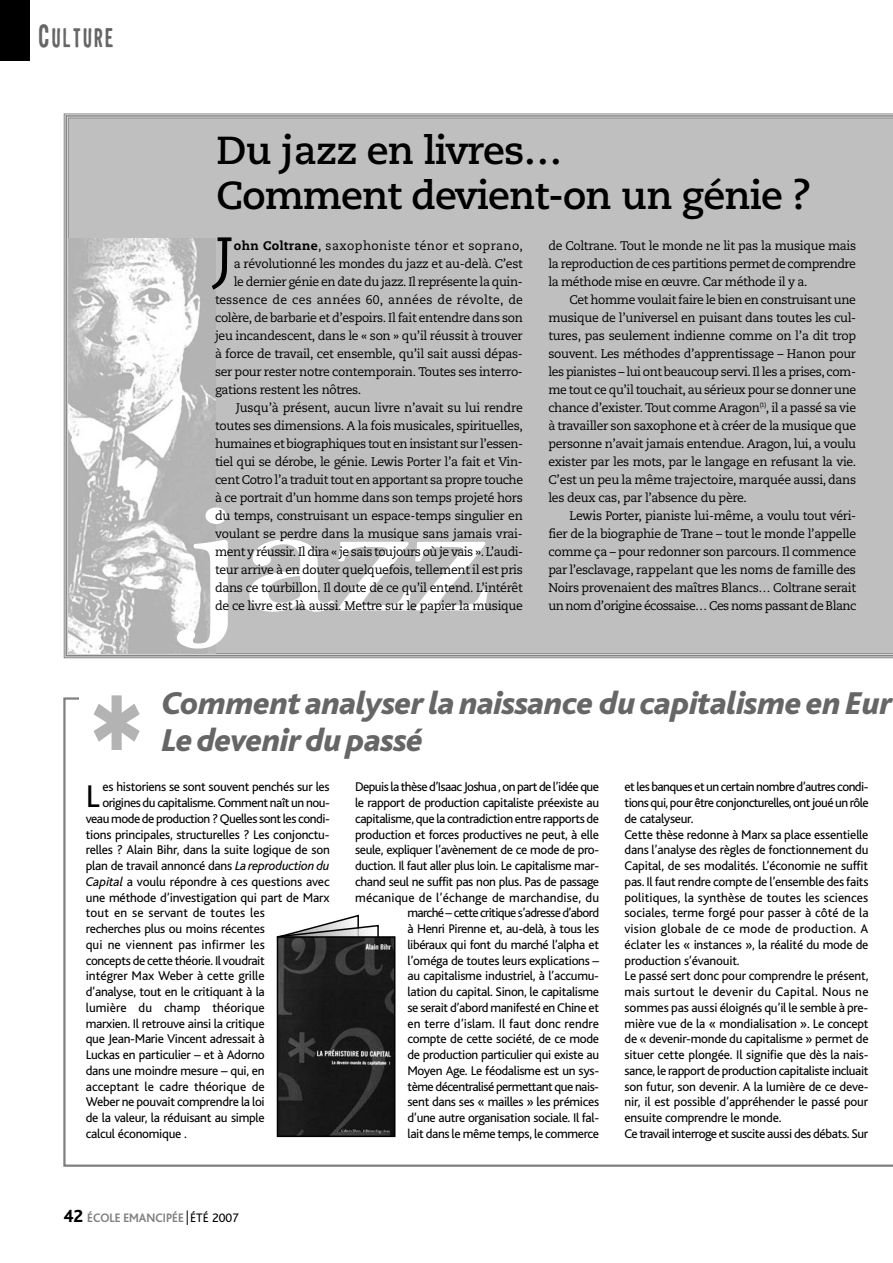
<style>
.page{position:relative;width:893px;height:1263px;background:#fff}
.page>*{position:absolute;margin:0;border:0;box-sizing:border-box;transform-origin:0 0}
.t1{font:59.25px "Caecilia";color:#000}
.t2{font:700 39px/45px "Caecilia";letter-spacing:-.02em;color:#000}
.t3{font:italic 800 33px/37px "Bliss";letter-spacing:-.01em;color:#666}
.t4{font:32.85px "Bliss";color:#000}
.t5{font:31.5px "Dirty Seven One";letter-spacing:.1em;color:#666;scale:.85 1}
.t6{font:13.2px/15.8px "Bliss";letter-spacing:-.02em;color:#000;text-align:right}
.t7{font:13.2px "Bliss";letter-spacing:.005em;color:#000}
.t8{font:13.2px "Bliss";color:#000}
.t9{font:700 12.9px "Bliss";color:#808080;scale:.95 1}
.t10{font:12.45px/18px "Caecilia";letter-spacing:-.025em;color:#000;text-align:justify}
.t11{font:12.45px "Caecilia";letter-spacing:.025em;color:#000}
.t12{font:12.45px "Caecilia";letter-spacing:.035em;color:#000}
.s1{font-size:37.5px}
.s2{font-weight:800}
.s3{font-style:italic}
.s4{font-weight:800;font-size:18.3px;color:#000}
.s5{font-weight:300;font-size:22.05px;color:#000}
.s6{font-weight:400;color:#000}
</style>
<div class="page">
<svg style="left:63px;top:697px;width:830px;height:470px"></svg>
<div style="left:79px;top:689px;width:814px;height:78px;background:#fff"></div>
<div style="left:68px;top:118px;width:825px;height:536px;background:#bfbfbf"></div>
<img style="left:69px;top:238px;width:146px;height:415px">
<svg style="left:177px;top:507px;width:311px;height:141px"></svg>
<div style="left:0;top:0;width:30px;height:61px;background:#000"></div>
<svg style="left:277px;top:915px;width:102px;height:21px"></svg>
<img style="left:280px;top:939px;width:112px;height:195px">
<div style="left:277px;top:936px;width:118px;height:201px;border:2px solid #000"></div>
<svg style="left:94px;top:695px;width:46px;height:55px"></svg>
<h3 class="t5" style="left:39px;top:18px;width:89px"><span class="s1">C</span>ULTURE</h3>
<h2 class="t2" style="left:216px;top:132px;width:596px">Du jazz en livres…<br>Comment devient-on un génie ?</h2>
<h1 class="t1" style="left:215px;top:233px;width:20px">J</h1>
<p class="t12" style="left:234px;top:240px;width:291px"><span class="s2">ohn Coltrane</span>, saxophoniste ténor et soprano,</p>
<p class="t10" style="left:548px;top:238px;width:309px">de Coltrane. Tout le monde ne lit pas la musique mais la reproduction de ces partitions permet de comprendre la méthode mise en œuvre. Car méthode il y a.</p>
<p class="t10" style="left:548px;top:292px;width:309px;text-indent:21px">Cet homme voulait faire le bien en construisant une musique de l’universel en puisant dans toutes les cul&shy;tures, pas seulement indienne comme on l’a dit trop souvent. Les méthodes d’apprentissage – Hanon pour les pianistes – lui ont beaucoup servi. Il les a prises, com&shy;me tout ce qu’il touchait, au sérieux pour se donner une chance d’exister. Tout comme Aragon<sup>(1)</sup>, il a passé sa vie à travailler son saxophone et à créer de la musique que personne n’avait jamais entendue. Aragon, lui, a voulu exister par les mots, par le langage en refusant la vie.<br>C’est un peu la même trajectoire, marquée aussi, dans les deux cas, par l’absence du père.</p>
<p class="t10" style="left:548px;top:508px;width:309px;text-indent:21px">Lewis Porter, pianiste lui-même, a voulu tout véri&shy;fier de la biographie de Trane – tout le monde l’appelle comme ça – pour redonner son parcours. Il commence par l’esclavage, rappelant que les noms de famille des Noirs provenaient des maîtres Blancs… Coltrane serait un nom d’origine écossaise… Ces noms passant de Blanc</p>
<p class="t10" style="left:234px;top:256px;width:291px">a révolutionné les mondes du jazz et au-delà. C’est</p>
<p class="t10" style="left:234px;top:274px;width:290px">le dernier génie en date du jazz. Il représente la quin-</p>
<p class="t11" style="left:215px;top:294px;width:310px">tessence de ces années 60, années de révolte, de</p>
<p class="t10" style="left:215px;top:310px;width:309px">colère, de barbarie et d’espoirs. Il fait entendre dans son</p>
<p class="t10" style="left:215px;top:328px;width:309px">jeu incandescent, dans le « son » qu’il réussit à trouver</p>
<p class="t10" style="left:215px;top:346px;width:309px">à force de travail, cet ensemble, qu’il sait aussi dépas-</p>
<p class="t10" style="left:215px;top:364px;width:309px">ser pour rester notre contemporain. Toutes ses interro-</p>
<p class="t10" style="left:215px;top:382px;width:148px">gations restent les nôtres.</p>
<p class="t10" style="left:236px;top:400px;width:288px">Jusqu’à présent, aucun livre n’avait su lui rendre</p>
<p class="t10" style="left:215px;top:418px;width:309px">toutes ses dimensions. A la fois musicales, spirituelles,</p>
<p class="t10" style="left:215px;top:436px;width:310px">humaines et biographiques tout en insistant sur l’essen-</p>
<p class="t10" style="left:215px;top:454px;width:309px">tiel qui se dérobe, le génie. Lewis Porter l’a fait et Vin-</p>
<p class="t10" style="left:215px;top:472px;width:310px">cent Cotro l’a traduit tout en apportant sa propre touche</p>
<p class="t10" style="left:215px;top:490px;width:309px">à ce portrait d’un homme dans son temps projeté hors</p>
<p class="t10" style="left:215px;top:508px;width:309px">du temps, construisant un espace-temps singulier en</p>
<p class="t10" style="left:215px;top:526px;width:309px">voulant se perdre dans la musique sans jamais vrai-</p>
<p class="t10" style="left:215px;top:544px;width:310px">ment y réussir. Il dira « je sais toujours où je vais ». L’audi-</p>
<p class="t10" style="left:215px;top:562px;width:309px">teur arrive à en douter quelquefois, tellement il est pris</p>
<p class="t10" style="left:215px;top:580px;width:309px">dans ce tourbillon. Il doute de ce qu’il entend. L’intérêt</p>
<p class="t10" style="left:215px;top:598px;width:309px">de ce livre est là aussi. Mettre sur le papier la musique</p>
<h3 class="t3" style="left:162px;top:688px;width:733px">Comment analyser la naissance du capitalisme en Eur<br>Le devenir du passé</h3>
<h3 class="t4" style="left:86px;top:785px;width:15px">L</h3>
<p class="t6" style="left:102px;top:781px;width:229px">es historiens se sont souvent penchés sur les</p>
<p class="t6" style="left:102px;top:796px;width:229px">origines du capitalisme. Comment naît un nou-</p>
<p class="t6" style="left:86px;top:812px;width:246px">veau mode de production ? Quelles sont les condi-</p>
<p class="t6" style="left:86px;top:828px;width:245px">tions principales, structurelles ? Les conjonctu-</p>
<p class="t6" style="left:86px;top:844px;width:246px">relles ? Alain Bihr, dans la suite logique de son</p>
<p class="t6" style="left:86px;top:859px;width:245px">plan de travail annoncé dans <span class="s3">La reproduction du</span></p>
<p class="t6" style="left:86px;top:875px;width:245px"><span class="s3">Capital</span> a voulu répondre à ces questions avec</p>
<p class="t6" style="left:86px;top:891px;width:245px">une méthode d’investigation qui part de Marx</p>
<p class="t7" style="left:86px;top:909px;width:181px">tout en se servant de toutes les</p>
<p class="t6" style="left:86px;top:922px;width:181px">recherches plus ou moins récentes</p>
<p class="t7" style="left:86px;top:940px;width:181px">qui ne viennent pas infirmer les</p>
<p class="t6" style="left:86px;top:954px;width:180px">concepts de cette théorie. Il voudrait</p>
<p class="t8" style="left:86px;top:972px;width:180px">intégrer Max Weber à cette grille</p>
<p class="t6" style="left:86px;top:985px;width:181px">d’analyse, tout en le critiquant à la</p>
<p class="t7" style="left:86px;top:1003px;width:181px">lumière du champ théorique</p>
<p class="t6" style="left:86px;top:1017px;width:180px">marxien. Il retrouve ainsi la critique</p>
<p class="t6" style="left:86px;top:1033px;width:181px">que Jean-Marie Vincent adressait à</p>
<p class="t6" style="left:86px;top:1048px;width:181px">Luckas en particulier – et à Adorno</p>
<p class="t6" style="left:86px;top:1064px;width:181px">dans une moindre mesure – qui, en</p>
<p class="t7" style="left:86px;top:1082px;width:181px">acceptant le cadre théorique de</p>
<p class="t6" style="left:86px;top:1096px;width:181px">Weber ne pouvait comprendre la loi</p>
<p class="t6" style="left:86px;top:1111px;width:181px">de la valeur, la réduisant au simple</p>
<p class="t6" style="left:86px;top:1127px;width:103px">calcul économique .</p>
<p class="t6" style="left:355px;top:781px;width:246px">Depuis la thèse d’Isaac Joshua , on part de l’idée que le rapport de production capitaliste préexiste au capitalisme, que la contradiction entre rapports de production et forces productives ne peut, à elle seule, expliquer l’avènement de ce mode de pro&shy;duction. Il faut aller plus loin. Le capitalisme mar&shy;chand seul ne suffit pas non plus. Pas de passage mécanique de l’échange de marchandise, du marché – cette critique s’adresse d’abord<br>à Henri Pirenne et, au-delà, à tous les<br>libéraux qui font du marché l’alpha et<br>l’oméga de toutes leurs explications –<br>au capitalisme industriel, à l’accumu-<br>lation du capital. Sinon, le capitalisme<br>se serait d’abord manifesté en Chine et<br>en terre d’islam. Il faut donc rendre<br>compte de cette société, de ce mode<br>de production particulier qui existe au<br>Moyen Age. Le féodalisme est un sys-<br>tème décentralisé permettant que nais-<br>sent dans ses « mailles » les prémices<br>d’une autre organisation sociale. Il fal-<br>lait dans le même temps, le commerce</p>
<p class="t6" style="left:625px;top:781px;width:246px;text-align:left">et les banques et un certain nombre d’autres condi&shy;tions qui, pour être conjoncturelles, ont joué un rôle de catalyseur.<br>Cette thèse redonne à Marx sa place essentielle dans l’analyse des règles de fonctionnement du Capital, de ses modalités. L’économie ne suffit pas. Il faut rendre compte de l’ensemble des faits politiques, la synthèse de toutes les sciences sociales, terme forgé pour passer à côté de la vision globale de ce mode de production. A éclater les « instances », la réalité du mode de production s’évanouit.<br>Le passé sert donc pour comprendre le présent, mais surtout le devenir du Capital. Nous ne sommes pas aussi éloignés qu’il le semble à pre&shy;mière vue de la « mondialisation ». Le concept de « devenir-monde du capitalisme » permet de situer cette plongée. Il signifie que dès la nais&shy;sance, le rapport de production capitaliste incluait son futur, son devenir. A la lumière de ce deve&shy;nir, il est possible d’appréhender le passé pour ensuite comprendre le monde.<br>Ce travail interroge et suscite aussi des débats. Sur</p>
<p class="t9" style="left:64px;top:1213px;width:186px"><span class="s4">42</span> ÉCOLE EMANCIPÉE <span class="s5">I</span> <span class="s6">ÉTÉ 2007</span></p>
</div>
